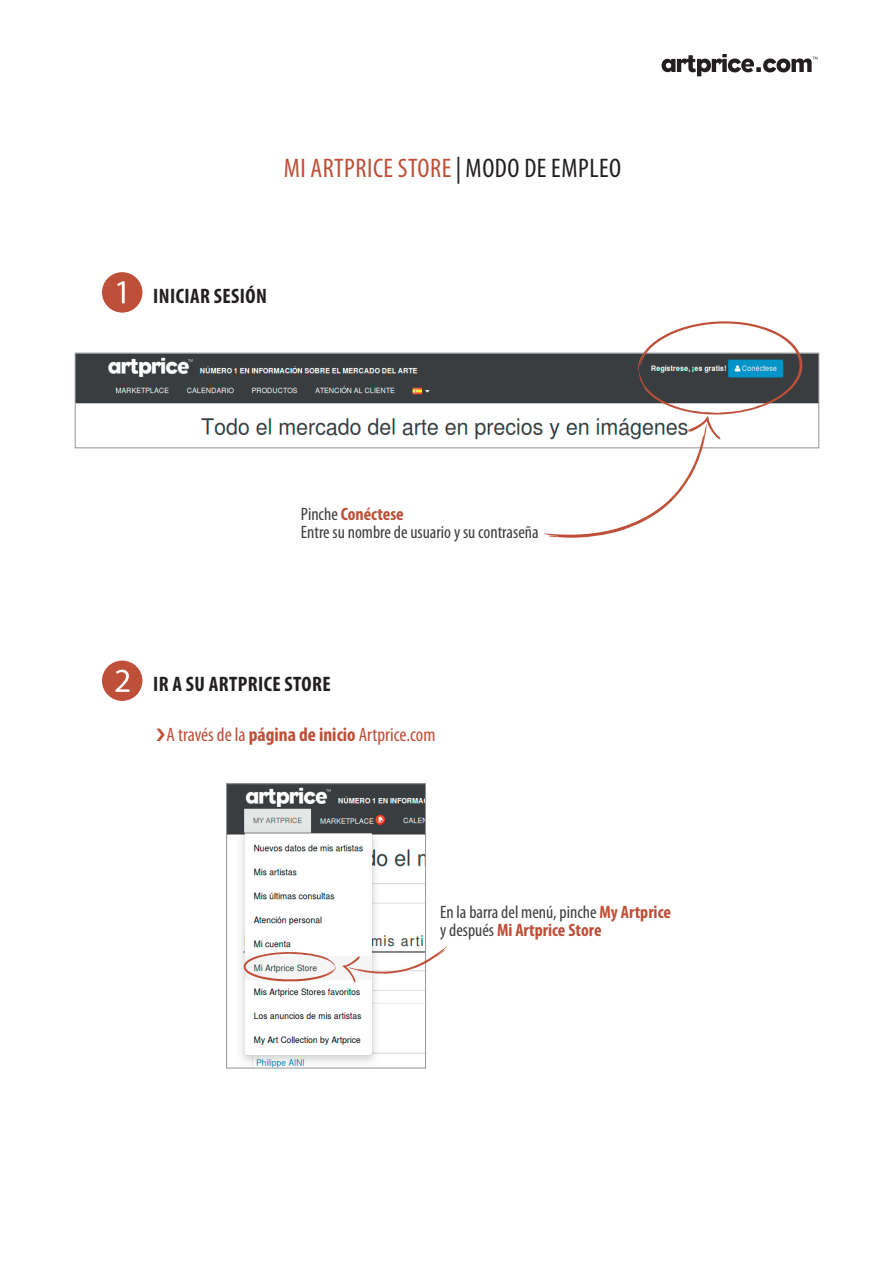
<style>
.page{position:relative;width:893px;height:1263px;background:#fff}
.page>*{position:absolute;margin:0;border:0;box-sizing:border-box;transform-origin:0 0}
.t1{font:condensed 27px "Myriad Pro";letter-spacing:.02em;color:#be4f38}
.t2{font:700 condensed 21px "Myriad Pro";letter-spacing:.02em;color:#231f20}
.t3{font:condensed 19.5px "Myriad Pro";color:#be4f38}
.t4{font:condensed 18px/18px "Myriad Pro";color:#3e3e3f}
.s1{color:#231f20}
.s2{font-weight:700;color:#be4f38}
.s3{font-weight:700}
</style>
<div class="page">
<img style="left:77px;top:355px;width:740px;height:85px">
<div style="left:75px;top:353px;width:744px;height:95px;border:1px solid #939598"></div>
<svg style="left:102px;top:661px;width:40px;height:40px"></svg>
<svg style="left:102px;top:272px;width:40px;height:41px"></svg>
<svg style="left:543px;top:321px;width:260px;height:217px"></svg>
<img style="left:228px;top:785px;width:196px;height:281px">
<div style="left:226px;top:783px;width:200px;height:285px;border:1px solid #939598"></div>
<svg style="left:662px;top:54px;width:155px;height:22px"></svg>
<svg style="left:342px;top:946px;width:105px;height:37px"></svg>
<svg style="left:243px;top:952px;width:93px;height:30px"></svg>
<p class="t1" style="left:284px;top:151px;width:339px">MI ARTPRICE STORE <span class="s1">| MODO DE EMPLEO</span></p>
<p class="t2" style="left:153px;top:283px;width:115px">INICIAR SESIÓN</p>
<p class="t4" style="left:301px;top:504px;width:239px">Pinche <span class="s2">Conéctese<br></span>Entre su nombre de usuario y su contraseña</p>
<p class="t2" style="left:153px;top:670px;width:179px">IR A SU ARTPRICE STORE</p>
<p class="t3" style="left:167px;top:722px;width:270px">A través de la <span class="s3">página de inicio</span> Artprice.com</p>
<p class="t4" style="left:440px;top:903px;width:232px">En la barra del menú, pinche <span class="s2">My Artprice </span>y después <span class="s2">Mi Artprice Store</span></p>
</div>
